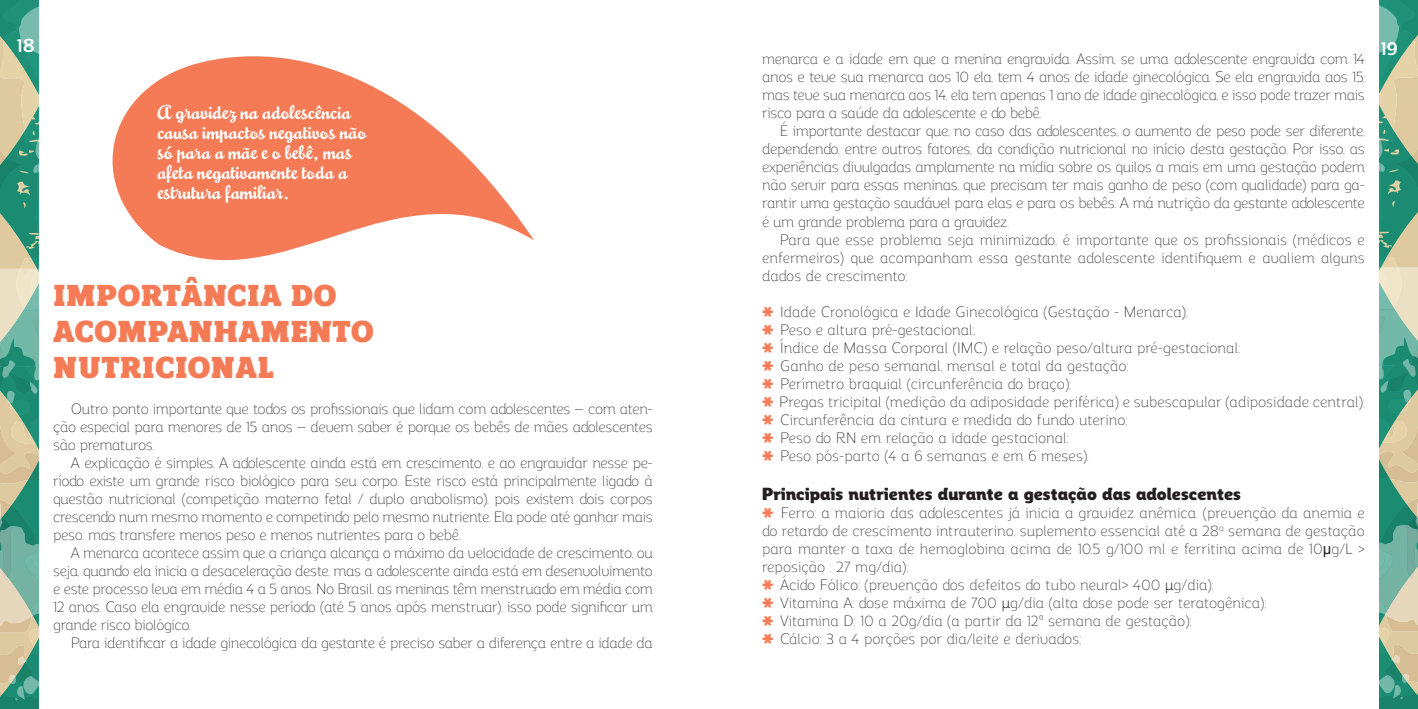
<style>
.page{position:relative;width:1418px;height:709px;background:#fff}
.page>*{position:absolute;margin:0;border:0;box-sizing:border-box;transform-origin:0 0}
.t1{font:900 30px/36px "Regan Slab";letter-spacing:.01em;color:#f47b56}
.t2{font:700 18.75px "Regan Alt";color:#fff}
.t3{font:900 17.5px "Regan Alt";color:#231f20}
.t4{font:16.25px/20px "Mousse Script";color:#fff}
.t5{font:300 15px/18px "Regan Alt";color:#231f20;text-align:justify}
.t6{font:300 15px "Regan Alt";letter-spacing:-.025em;color:#231f20}
.s1{font-family:"Click Bits Icons 3";font-weight:400;color:#f47b56}
.s2{font-family:"Arial";font-weight:400}
.s3{font-family:"Bree";font-weight:100}
</style>
<div class="page">
<svg style="left:0;top:0;width:39px;height:709px;background:#83b093"></svg>
<svg style="left:1379px;top:0;width:38px;height:709px;background:#7eaf92"></svg>
<svg style="left:112px;top:56px;width:422px;height:205px;fill:#f47b56"></svg>
<p class="t2" style="left:17px;top:31px;width:20px">18</p>
<p class="t2" style="left:1380px;top:34px;width:19px">19</p>
<p class="t5" style="left:762px;top:49px;width:604px">menarca e a idade em que a menina engravida. Assim, se uma adolescente engravida com 14 anos e teve sua menarca aos 10 ela, tem 4 anos de idade ginecológica. Se ela engravida aos 15, mas teve sua menarca aos 14, ela tem apenas 1 ano de idade ginecológica, e isso pode trazer mais risco para a saúde da adolescente e do bebê.</p>
<p class="t5" style="left:762px;top:121px;width:604px;text-indent:18px">É importante destacar que, no caso das adolescentes, o aumento de peso pode ser diferente, dependendo, entre outros fatores, da condição nutricional no início desta gestação. Por isso, as experiências divulgadas amplamente na mídia sobre os quilos a mais em uma gestação podem não servir para essas meninas, que precisam ter mais ganho de peso (com qualidade) para ga&shy;rantir uma gestação saudável para elas e para os bebês. A má nutrição da gestante adolescente é um grande problema para a gravidez.</p>
<p class="t5" style="left:762px;top:229px;width:604px;text-indent:18px">Para que esse problema seja minimizado, é importante que os profissionais (médicos e enfermeiros) que acompanham essa gestante adolescente identifiquem e avaliem alguns dados de crescimento:</p>
<p class="t5" style="left:762px;top:301px;width:604px;text-align:left"><span class="s1">i</span> Idade Cronológica e Idade Ginecológica (Gestação - Menarca);<br><span class="s1">i</span> Peso e altura pré-gestacional;<br><span class="s1">i</span> Índice de Massa Corporal (IMC) e relação peso/altura pré-gestacional;<br><span class="s1">i</span> Ganho de peso semanal, mensal e total da gestação;<br><span class="s1">i</span> Perímetro braquial (circunferência do braço);<br><span class="s1">i</span> Pregas tricipital (medição da adiposidade periférica) e subescapular (adiposidade central); <span class="s1">i</span> Circunferência da cintura e medida do fundo uterino;<br><span class="s1">i</span> Peso do RN em relação a idade gestacional;<br><span class="s1">i</span> Peso pós-parto (4 a 6 semanas e em 6 meses).</p>
<p class="t3" style="left:762px;top:480px;width:480px">Principais nutrientes durante a gestação das adolescentes</p>
<p class="t5" style="left:762px;top:502px;width:604px;text-align:left"><span class="s1">i</span> Ferro: a maioria das adolescentes já inicia a gravidez anêmica. (prevenção da anemia e do retardo de crescimento intrauterino, suplemento essencial até a 28<sup>a</sup> semana de gestação para manter a taxa de hemoglobina acima de 10,5 g/100 ml e ferritina acima de 10<span class="s2">μ</span>g/L &gt; reposição : 27 mg/dia);<br><span class="s1">i</span> Ácido Fólico: (prevenção dos defeitos do tubo neural&gt; 400 <span class="s3">μ</span>g/dia);<br><span class="s1">i</span> Vitamina A: dose máxima de 700 <span class="s3">μ</span>g/dia (alta dose pode ser teratogênica);<br><span class="s1">i</span> Vitamina D: 10 a 20g/dia (a partir da 12ª semana de gestação);<br><span class="s1">i</span> Cálcio: 3 a 4 porções por dia/leite e derivados;</p>
<p class="t4" style="left:158px;top:102px;width:210px">A gravidez na adolescência causa impactos negativos não só para a mãe e o bebê, mas afeta negativamente toda a estrutura familiar.</p>
<h1 class="t1" style="left:53px;top:276px;width:322px">IMPORTÂNCIA DO<br>ACOMPANHAMENTO<br>NUTRICIONAL</h1>
<p class="t5" style="left:53px;top:399px;width:601px;text-indent:18px">Outro ponto importante que todos os profissionais que lidam com adolescentes — com aten&shy;ção especial para menores de 15 anos — devem saber é porque os bebês de mães adolescentes são prematuros.</p>
<p class="t5" style="left:53px;top:453px;width:601px;text-indent:18px">A explicação é simples. A adolescente ainda está em crescimento, e ao engravidar nesse pe&shy;ríodo existe um grande risco biológico para seu corpo. Este risco está principalmente ligado à questão nutricional (competição materno fetal / duplo anabolismo), pois existem dois corpos crescendo num mesmo momento e competindo pelo mesmo nutriente. Ela pode até ganhar mais peso, mas transfere menos peso e menos nutrientes para o bebê.</p>
<p class="t5" style="left:53px;top:543px;width:601px;text-indent:18px">A menarca acontece assim que a criança alcança o máximo da velocidade de crescimento, ou seja, quando ela inicia a desaceleração deste, mas a adolescente ainda está em desenvolvimento e este processo leva em média 4 a 5 anos. No Brasil, as meninas têm menstruado em média com 12 anos. Caso ela engravide nesse período (até 5 anos após menstruar), isso pode significar um grande risco biológico.</p>
<p class="t6" style="left:71px;top:632px;width:583px">Para identificar a idade ginecológica da gestante é preciso saber a diferença entre a idade da</p>
</div>
